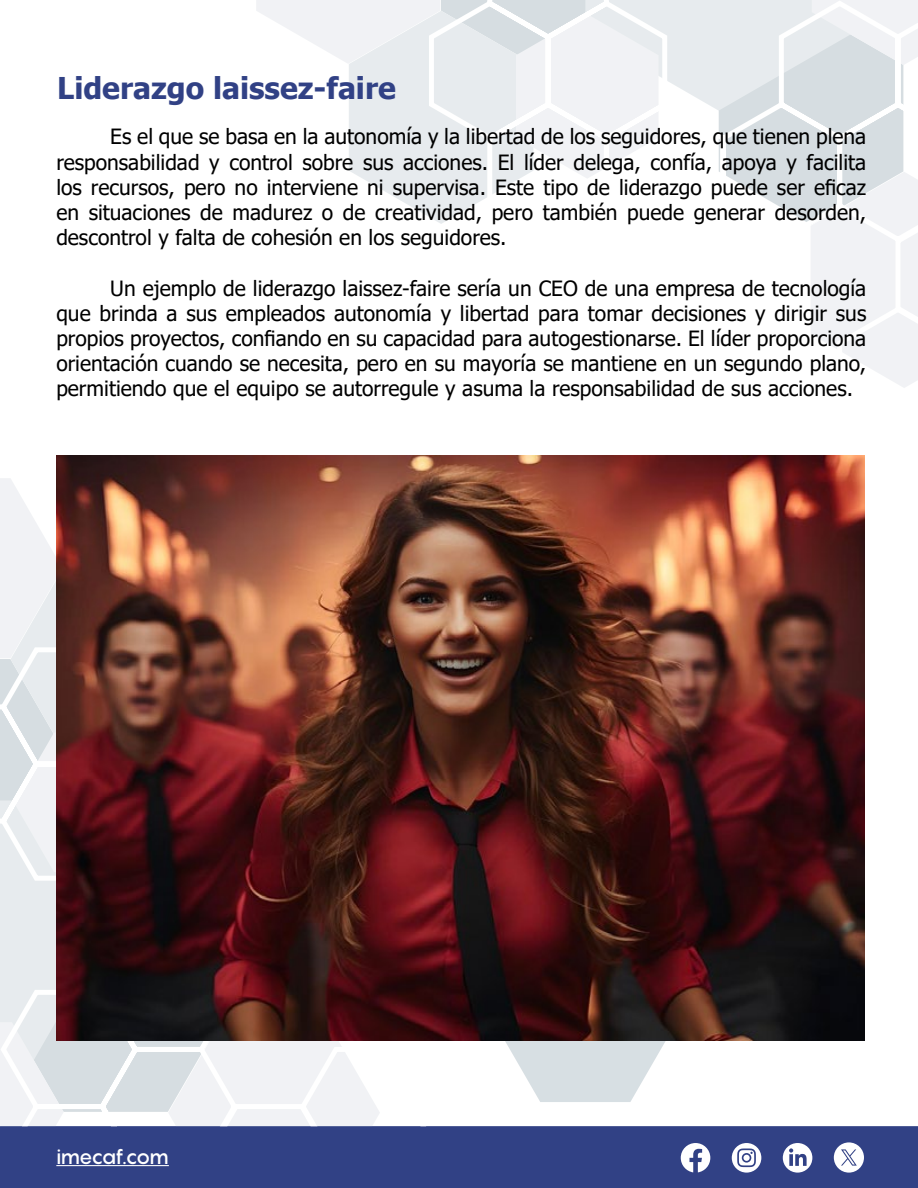
<style>
.page{position:relative;width:918px;height:1188px;background:#fff}
.page>*{position:absolute;margin:0;border:0;box-sizing:border-box;transform-origin:0 0}
.t1{font:700 30px "Tahoma";color:#314185}
.t2{font:21px/25.2px "Tahoma";color:#000;text-align:justify}
.t3{font:500 21px "Pangram";letter-spacing:-.075em;color:#fff}
</style>
<div class="page">
<svg style="left:256px;top:0;width:169px;height:214px"></svg>
<svg style="left:425px;top:0;width:493px;height:388px"></svg>
<div style="left:0;top:1126px;width:918px;height:62px;background:#314185;border:2px solid #314185"></div>
<hr style="left:56px;top:1165px;width:113px;height:1px;background:#fff">
<svg style="left:681px;top:1143px;width:29px;height:29px"></svg>
<svg style="left:732px;top:1143px;width:29px;height:30px"></svg>
<svg style="left:783px;top:1143px;width:29px;height:30px"></svg>
<svg style="left:834px;top:1142px;width:30px;height:31px"></svg>
<svg style="left:505px;top:1041px;width:161px;height:61px"></svg>
<svg style="left:0;top:478px;width:57px;height:165px"></svg>
<svg style="left:0;top:643px;width:380px;height:483px"></svg>
<img style="left:57px;top:456px;width:807px;height:585px">
<h1 class="t1" style="left:57px;top:68px;width:340px">Liderazgo laissez-faire</h1>
<p class="t2" style="left:56px;top:125px;width:812px;text-indent:54px">Es el que se basa en la autonomía y la libertad de los seguidores, que tienen plena responsabilidad y control sobre sus acciones. El líder delega, confía, apoya y facilita los recursos, pero no interviene ni supervisa. Este tipo de liderazgo puede ser eficaz en situaciones de madurez o de creatividad, pero también puede generar desorden, descontrol y falta de cohesión en los seguidores.</p>
<p class="t2" style="left:56px;top:277px;width:812px;text-indent:54px">Un ejemplo de liderazgo laissez-faire sería un CEO de una empresa de tecnología que brinda a sus empleados autonomía y libertad para tomar decisiones y dirigir sus propios proyectos, confiando en su capacidad para autogestionarse. El líder proporciona orientación cuando se necesita, pero en su mayoría se mantiene en un segundo plano, permitiendo que el equipo se autorregule y asuma la responsabilidad de sus acciones.</p>
<p class="t3" style="left:56px;top:1142px;width:114px">imecaf.com</p>
</div>
